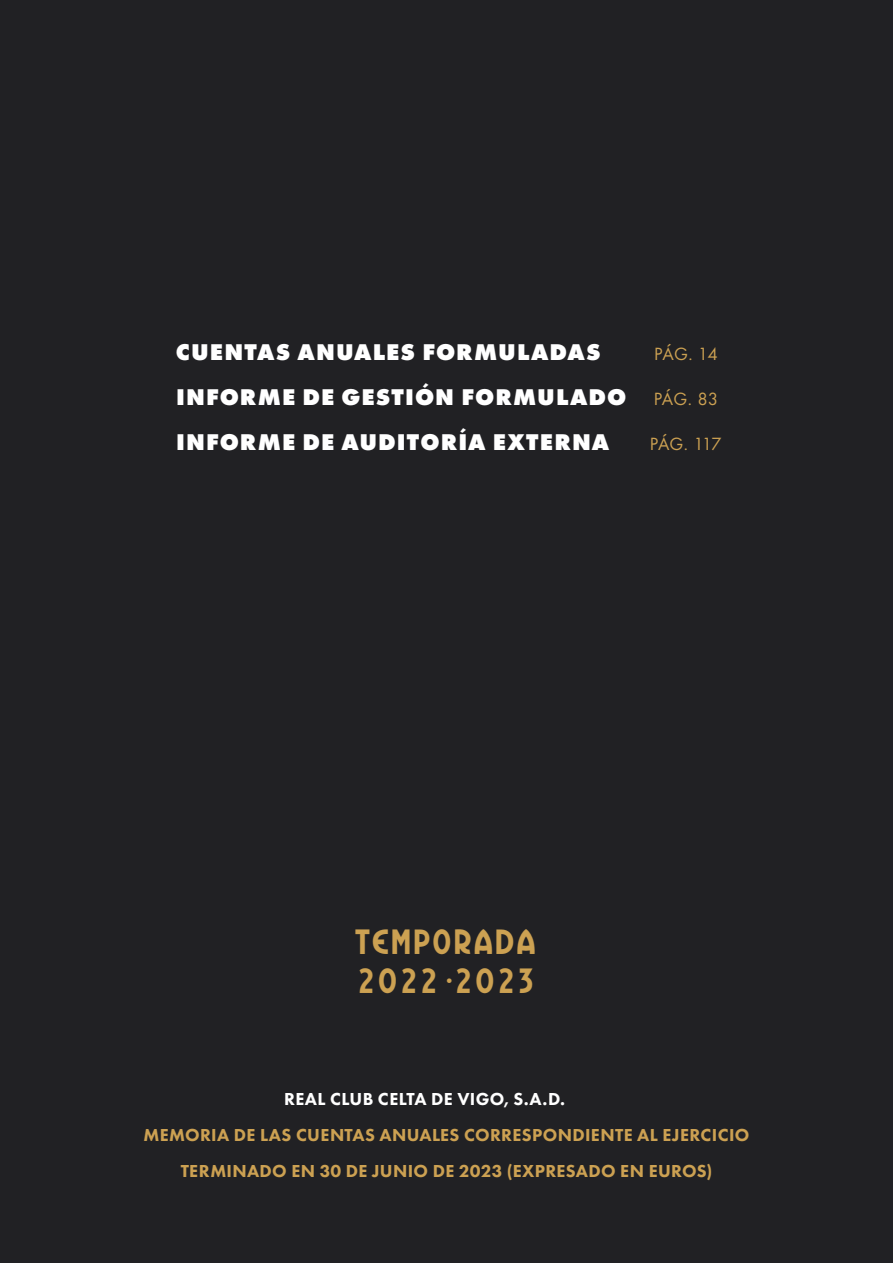
<style>
.page{position:relative;width:893px;height:1263px;background:#212124}
.page>*{position:absolute;margin:0;border:0;box-sizing:border-box;transform-origin:0 0}
.t1{font:36px/39px "Centenario Celeste";letter-spacing:.04em;color:#cca152}
.t2{font:800 23.7px/45px "Futura PT";letter-spacing:.045em;color:#fff}
.t3{font:18.45px "Futura PT";letter-spacing:-.01em;color:#cca152}
.t4{font:800 18px/36px "Futura PT";letter-spacing:.02em;color:#cca152;text-align:center}
.s1{color:#fff}
.s2{color:#212124}
</style>
<div class="page">
<h2 class="t2" style="left:176px;top:329px;width:452px">CUENTAS ANUALES FORMULADAS<br>INFORME DE GESTIÓN FORMULADO<br>INFORME DE AUDITORÍA EXTERNA</h2>
<p class="t3" style="left:654px;top:343px;width:65px">PÁG. 14</p>
<p class="t3" style="left:654px;top:388px;width:66px">PÁG. 83</p>
<p class="t3" style="left:650px;top:433px;width:73px">PÁG. 117</p>
<h1 class="t1" style="left:354px;top:919px;width:184px">TEMPORADA<br>2022.2023</h1>
<p class="t4" style="left:143px;top:1081px;width:607px"><span class="s1">REAL CLUB CELTA DE VIGO, S.A.D.</span><span class="s2">2023<br></span>MEMORIA DE LAS CUENTAS ANUALES CORRESPONDIENTE AL EJERCICIO<br>TERMINADO EN 30 DE JUNIO DE 2023 (EXPRESADO EN EUROS)</p>
</div>
